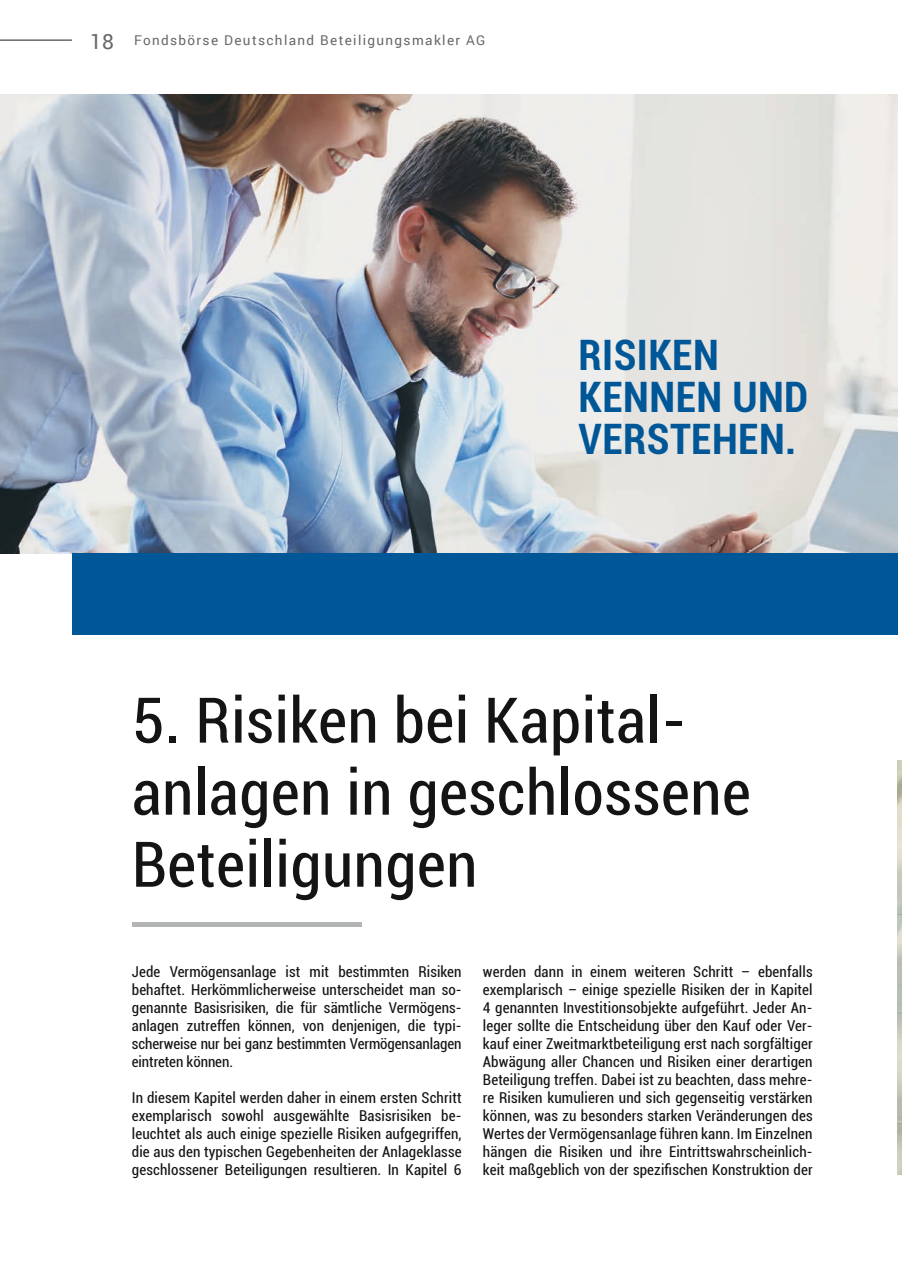
<style>
.page{position:relative;width:902px;height:1272px;background:#fff}
.page>*{position:absolute;margin:0;border:0;box-sizing:border-box;transform-origin:0 0}
.t1{font:condensed 63px/72px "Roboto";letter-spacing:.01em;color:#131413}
.t2{font:700 condensed 42px/42px "Roboto";letter-spacing:.01em;color:#005798}
.t3{font:condensed 15px/18px "Roboto";letter-spacing:.01em;color:#131413;text-align:justify}
.t4{font:13.5px "Roboto";letter-spacing:.1em;color:#686867}
.s1{font-size:21px}
</style>
<div class="page">
<hr style="left:0;top:39px;width:72px;height:2px;background:#686867">
<img style="left:0;top:94px;width:897px;height:459px">
<div style="left:72px;top:553px;width:825px;height:81px;background:#005798"></div>
<div style="left:132px;top:922px;width:229px;height:5px;background:#b3b4b4"></div>
<p class="t4" style="left:90px;top:31px;width:397px"><span class="s1">18</span> Fondsbörse Deutschland Beteiligungsmakler AG</p>
<h2 class="t2" style="left:578px;top:333px;width:231px">RISIKEN<br>KENNEN UND<br>VERSTEHEN.</h2>
<h1 class="t1" style="left:132px;top:682px;width:620px">5. Risiken bei Kapital&shy;anlagen in geschlossene<br>Beteiligungen</h1>
<p class="t3" style="left:132px;top:961px;width:331px">Jede Vermögensanlage ist mit bestimmten Risiken behaftet. Herkömmlicherweise unterscheidet man so&shy;genannte Basisrisiken, die für sämtliche Vermögens&shy;anlagen zutreffen können, von denjenigen, die typi&shy;scherweise nur bei ganz bestimmten Vermögensanlagen eintreten können.</p>
<p class="t3" style="left:132px;top:1087px;width:331px">In diesem Kapitel werden daher in einem ersten Schritt exemplarisch sowohl ausgewählte Basisrisiken be&shy;leuchtet als auch einige spezielle Risiken aufgegriffen, die aus den typischen Gegebenheiten der Anlageklasse geschlossener Beteiligungen resultieren. In Kapitel 6</p>
<p class="t3" style="left:483px;top:961px;width:331px">werden dann in einem weiteren Schritt – ebenfalls exemplarisch – einige spezielle Risiken der in Kapitel 4 genannten Investitionsobjekte aufgeführt. Jeder An&shy;leger sollte die Entscheidung über den Kauf oder Ver&shy;kauf einer Zweitmarktbeteiligung erst nach sorgfältiger Abwägung aller Chancen und Risiken einer derartigen Beteiligung treffen. Dabei ist zu beachten, dass mehre&shy;re Risiken kumulieren und sich gegenseitig verstärken können, was zu besonders starken Veränderungen des Wertes der Vermögensanlage führen kann. Im Einzelnen hängen die Risiken und ihre Eintrittswahrscheinlich&shy;keit maßgeblich von der spezifischen Konstruktion der</p>
</div>
